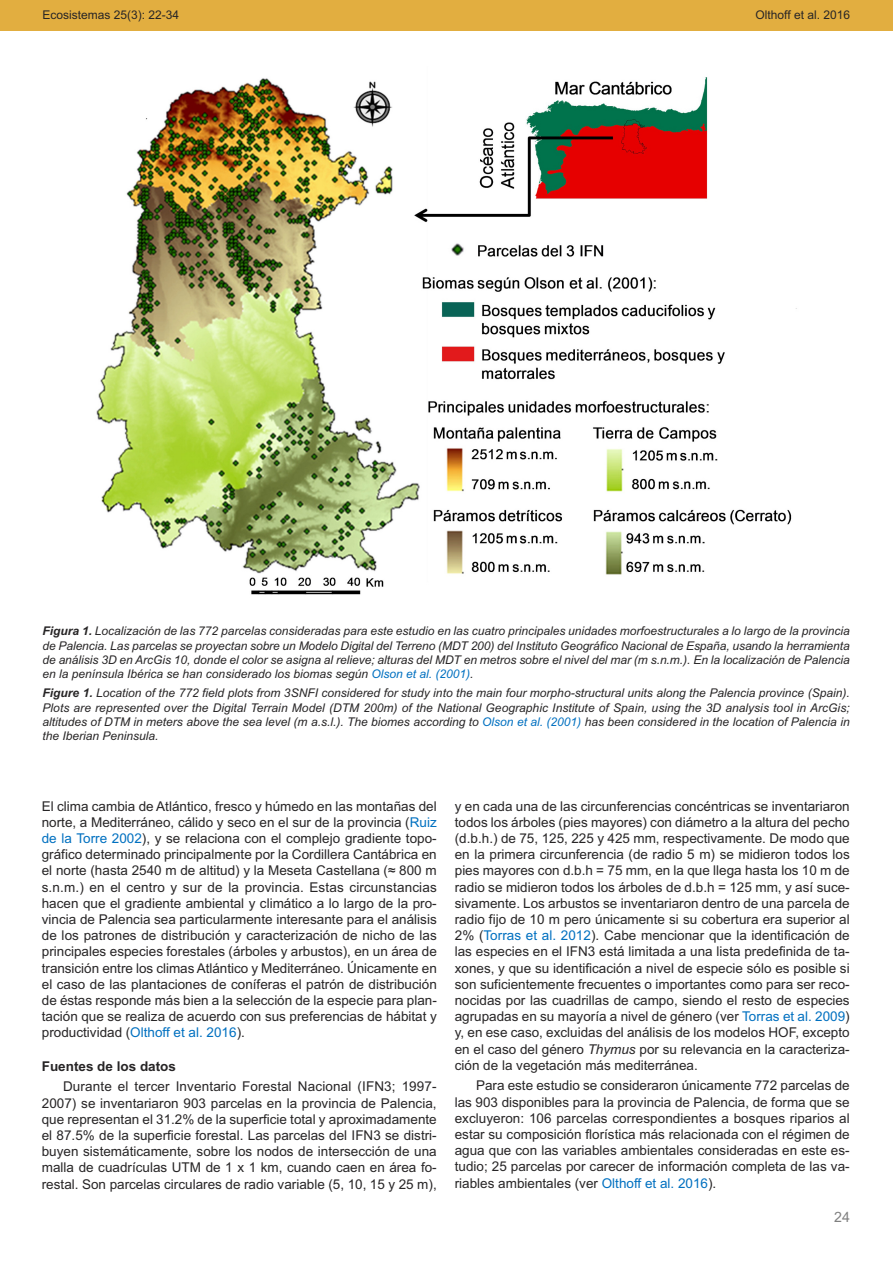
<style>
.page{position:relative;width:893px;height:1263px;background:#fff}
.page>*{position:absolute;margin:0;border:0;box-sizing:border-box;transform-origin:0 0}
.t1{font:14.25px "Arial";color:#808080}
.t2{font:13.5px/16.2px "Arial";color:#272526;text-align:justify}
.t3{font:700 13.5px "Arial";color:#272526}
.t4{font:italic 12px/14.4px "Arial";color:#272526;text-align:justify}
.t5{font:12px "Arial";color:#272526}
.s1{font-weight:700}
.s2{color:#0070c0}
.s3{font-style:italic}
</style>
<div class="page">
<div style="left:0;top:0;width:893px;height:30px;background:#e2ae40"></div>
<img style="left:96px;top:77px;width:701px;height:518px">
<p class="t5" style="left:43px;top:7px;width:138px">Ecosistemas 25(3): 22-34</p>
<p class="t5" style="left:756px;top:7px;width:96px">Olthoff et al. 2016</p>
<p class="t4" style="left:43px;top:624px;width:809px"><span class="s1">Figura 1.</span> Localización de las 772 parcelas consideradas para este estudio en las cuatro principales unidades morfoestructurales a lo largo de la provincia de Palencia. Las parcelas se proyectan sobre un Modelo Digital del Terreno (MDT 200) del Instituto Geográfico Nacional de España, usando la herramienta de análisis 3D en ArcGis 10, donde el color se asigna al relieve; alturas del MDT en metros sobre el nivel del mar (m s.n.m.). En la localización de Palencia en la península Ibérica se han considerado los biomas según <span class="s2">Olson et al. (2001)</span>.</p>
<p class="t4" style="left:43px;top:686px;width:809px"><span class="s1">Figure 1.</span> Location of the 772 field plots from 3SNFI considered for study into the main four morpho-structural units along the Palencia province (Spain).<br>Plots are represented over the Digital Terrain Model (DTM 200m) of the National Geographic Institute of Spain, using the 3D analysis tool in ArcGis; altitudes of DTM in meters above the sea level (m a.s.l.). The biomes according to <span class="s2">Olson et al. (2001)</span> has been considered in the location of Palencia in the Iberian Peninsula.</p>
<p class="t2" style="left:42px;top:798px;width:397px">El clima cambia de Atlántico, fresco y húmedo en las montañas del norte, a Mediterráneo, cálido y seco en el sur de la provincia (<span class="s2">Ruiz de la Torre 2002</span>), y se relaciona con el complejo gradiente topo&shy;gráfico determinado principalmente por la Cordillera Cantábrica en el norte (hasta 2540 m de altitud) y la Meseta Castellana (≈ 800 m s.n.m.) en el centro y sur de la provincia. Estas circunstancias hacen que el gradiente ambiental y climático a lo largo de la pro&shy;vincia de Palencia sea particularmente interesante para el análisis de los patrones de distribución y caracterización de nicho de las principales especies forestales (árboles y arbustos), en un área de transición entre los climas Atlántico y Mediterráneo. Únicamente en el caso de las plantaciones de coníferas el patrón de distribución de éstas responde más bien a la selección de la especie para plan&shy;tación que se realiza de acuerdo con sus preferencias de hábitat y productividad (<span class="s2">Olthoff et al. 2016</span>).</p>
<p class="t3" style="left:42px;top:1058px;width:136px">Fuentes de los datos</p>
<p class="t2" style="left:42px;top:1079px;width:397px;text-indent:21px">Durante el tercer Inventario Forestal Nacional (IFN3; 1997- 2007) se inventariaron 903 parcelas en la provincia de Palencia, que representan el 31.2% de la superficie total y aproximadamente el 87.5% de la superficie forestal. Las parcelas del IFN3 se distri&shy;buyen sistemáticamente, sobre los nodos de intersección de una malla de cuadrículas UTM de 1 x 1 km, cuando caen en área fo&shy;restal. Son parcelas circulares de radio variable (5, 10, 15 y 25 m),</p>
<p class="t2" style="left:455px;top:798px;width:397px">y en cada una de las circunferencias concéntricas se inventariaron todos los árboles (pies mayores) con diámetro a la altura del pecho (d.b.h.) de 75, 125, 225 y 425 mm, respectivamente. De modo que en la primera circunferencia (de radio 5 m) se midieron todos los pies mayores con d.b.h = 75 mm, en la que llega hasta los 10 m de radio se midieron todos los árboles de d.b.h = 125 mm, y así suce&shy;sivamente. Los arbustos se inventariaron dentro de una parcela de radio fijo de 10 m pero únicamente si su cobertura era superior al 2% (<span class="s2">Torras et al. 2012</span>). Cabe mencionar que la identificación de las especies en el IFN3 está limitada a una lista predefinida de ta&shy;xones, y que su identificación a nivel de especie sólo es posible si son suficientemente frecuentes o importantes como para ser reco&shy;nocidas por las cuadrillas de campo, siendo el resto de especies agrupadas en su mayoría a nivel de género (ver <span class="s2">Torras et al. 2009</span>) y, en ese caso, excluidas del análisis de los modelos HOF, excepto en el caso del género <span class="s3">Thymus</span> por su relevancia en la caracteriza&shy;ción de la vegetación más mediterránea.</p>
<p class="t2" style="left:455px;top:1077px;width:396px;text-indent:21px">Para este estudio se consideraron únicamente 772 parcelas de las 903 disponibles para la provincia de Palencia, de forma que se excluyeron: 106 parcelas correspondientes a bosques riparios al estar su composición florística más relacionada con el régimen de agua que con las variables ambientales consideradas en este es&shy;tudio; 25 parcelas por carecer de información completa de las va&shy;riables ambientales (ver <span class="s2">Olthoff et al. 2016</span>).</p>
<p class="t1" style="left:834px;top:1209px;width:17px">24</p>
</div>
